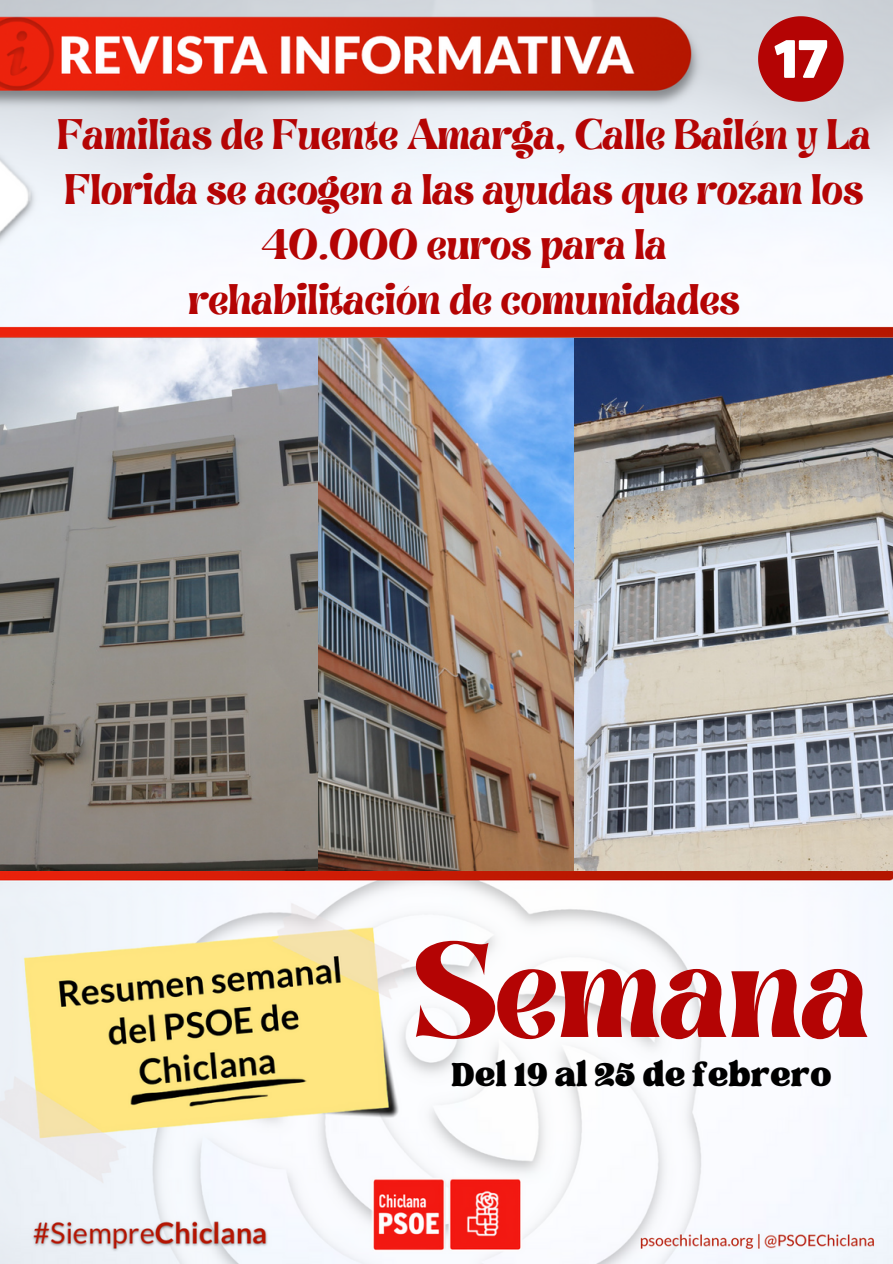
<style>
.page{position:relative;width:893px;height:1264px;background:#fff}
.page>*{position:absolute;margin:0;border:0;box-sizing:border-box;transform-origin:0 0}
.t1{font:108.3px "Brasika Display";color:#b40404}
.t2{font:45.75px "TAN Tangkiwood Display";color:#000}
.t3{font:34.35px/54.8px "Brasika Display";color:#b40404;text-align:center}
</style>
<div class="page">
<img style="left:0;top:0;width:892px;height:1263px">
<svg style="left:758px;top:16px;width:85px;height:86px;background:#c55658"></svg>
<img style="left:0;top:339px;width:574px;height:531px">
<img style="left:574px;top:339px;width:318px;height:531px">
<p class="t3" style="left:57px;top:109px;width:815px">Familias de Fuente Amarga, Calle Bailén y La<br>Florida se acogen a las ayudas que rozan los<br>40.000 euros para la</p>
<p class="t3" style="left:188px;top:273px;width:553px">rehabilitación de comunidades</p>
<p class="t1" style="left:414px;top:907px;width:457px">Semana</p>
<p class="t2" style="left:451px;top:1057px;width:382px">Del 19 al 25 de febrero</p>
</div>
